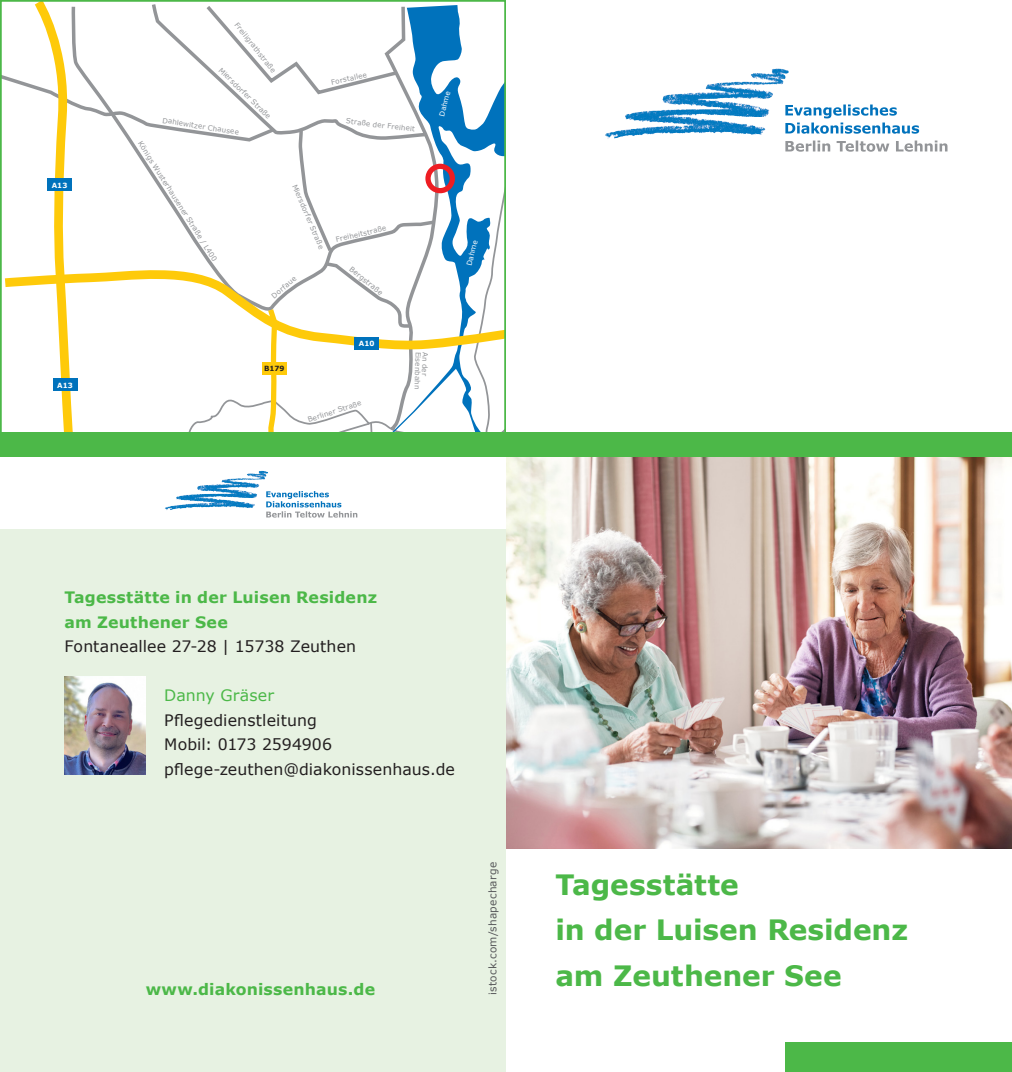
<style>
.page{position:relative;width:1012px;height:1072px;background:#fff}
.page>*{position:absolute;margin:0;border:0;box-sizing:border-box;transform-origin:0 0}
.t1{font:700 28px/45.5px "Verdana";color:#4cb848}
.t2{font:15.75px/24.5px "Verdana";letter-spacing:.005em;color:#231f20}
.t3{font:700 15.75px/24.5px "Verdana";letter-spacing:.015em;color:#4cb848}
.t4{font:15.75px "Verdana";letter-spacing:.01em;color:#4cb848}
.t5{font:10.5px "Verdana";letter-spacing:.025em;color:#57585a}
.t6{font:7.17px "Verdana";color:#939598}
.t7{font:7.17px "Verdana";color:#fff}
.t8{font:700 7.17px "Verdana";letter-spacing:.005em;color:#fff}
.t9{font:700 7.17px "Verdana";color:#231f20}
</style>
<div class="page">
<svg style="left:3px;top:3px;width:500px;height:429px"></svg>
<div style="left:47px;top:178px;width:25px;height:13px;background:#0072bc"></div>
<div style="left:53px;top:378px;width:24px;height:13px;background:#0072bc"></div>
<div style="left:354px;top:337px;width:25px;height:13px;background:#0072bc"></div>
<div style="left:263px;top:362px;width:24px;height:13px;background:#feca0a"></div>
<div style="left:425px;top:164px;width:30px;height:29px;border:5px solid #ee1d23;border-radius:50%"></div>
<div style="left:0;top:529px;width:506px;height:542px;background:#e7f2e2"></div>
<img style="left:506px;top:456px;width:506px;height:392px">
<div style="left:786px;top:1042px;width:226px;height:29px;background:#4cb848"></div>
<div style="left:0;top:432px;width:1012px;height:24px;background:#4cb848"></div>
<img style="left:752px;top:68px;width:26px;height:6px">
<svg style="left:785px;top:140px;width:162px;height:12px"></svg>
<svg style="left:785px;top:104px;width:134px;height:30px"></svg>
<img style="left:248px;top:471px;width:14px;height:3px">
<svg style="left:266px;top:491px;width:91px;height:26px"></svg>
<img style="left:64px;top:676px;width:81px;height:98px">
<p class="t8" style="left:52px;top:180px;width:17px">A13</p>
<p class="t8" style="left:57px;top:380px;width:17px">A13</p>
<p class="t6" style="left:240px;top:20px;width:63px;rotate:52deg">Freiligrathstraße</p>
<p class="t6" style="left:224px;top:65px;width:71px;rotate:45deg">Miersdorfer Straße</p>
<p class="t6" style="left:163px;top:115px;width:79px;rotate:9deg">Dahlewitzer Chausee</p>
<p class="t6" style="left:144px;top:139px;width:142px;rotate:57deg">Königs Wusterhausener Straße / L400</p>
<p class="t6" style="left:299px;top:183px;width:71px;rotate:67deg">Miersdorfer Straße</p>
<p class="t6" style="left:269px;top:293px;width:31px;rotate:-40deg">Dorfaue</p>
<p class="t6" style="left:330px;top:78px;width:38px;rotate:-13deg">Forstallee</p>
<p class="t6" style="left:347px;top:116px;width:71px;rotate:7deg">Straße der Freiheit</p>
<p class="t6" style="left:335px;top:234px;width:53px;rotate:-13deg">Freiheitstraße</p>
<p class="t6" style="left:353px;top:264px;width:42px;rotate:39deg">Bergstraße</p>
<p class="t7" style="left:437px;top:115px;width:27px;rotate:-76deg">Dahme</p>
<p class="t7" style="left:464px;top:264px;width:27px;rotate:-76deg">Dahme</p>
<p class="t9" style="left:264px;top:363px;width:22px">B179</p>
<p class="t8" style="left:359px;top:339px;width:17px">A10</p>
<p class="t6" style="left:306px;top:415px;width:57px;rotate:-18deg">Berliner Straße</p>
<p class="t6" style="left:423px;top:352px;width:39px;rotate:92deg">Eisenbahn</p>
<p class="t6" style="left:430px;top:352px;width:26px;rotate:92deg">An der</p>
<h2 class="t3" style="left:64px;top:585px;width:314px">Tagesstätte in der Luisen Residenz am Zeuthener See</h2>
<h2 class="t2" style="left:64px;top:634px;width:293px">Fontaneallee 27-28 | 15738 Zeuthen</h2>
<h2 class="t4" style="left:164px;top:684px;width:111px">Danny Gräser</h2>
<h2 class="t2" style="left:164px;top:707px;width:292px">Pflegedienstleitung<br>Mobil: 0173 2594906 pflege-zeuthen@diakonissenhaus.de</h2>
<h2 class="t3" style="left:146px;top:977px;width:231px">www.diakonissenhaus.de</h2>
<h3 class="t5" style="left:486px;top:995px;width:135px;rotate:-90deg">istock.com/shapecharge</h3>
<h1 class="t1" style="left:556px;top:861px;width:354px">Tagesstätte<br>in der Luisen Residenz am Zeuthener See</h1>
</div>
